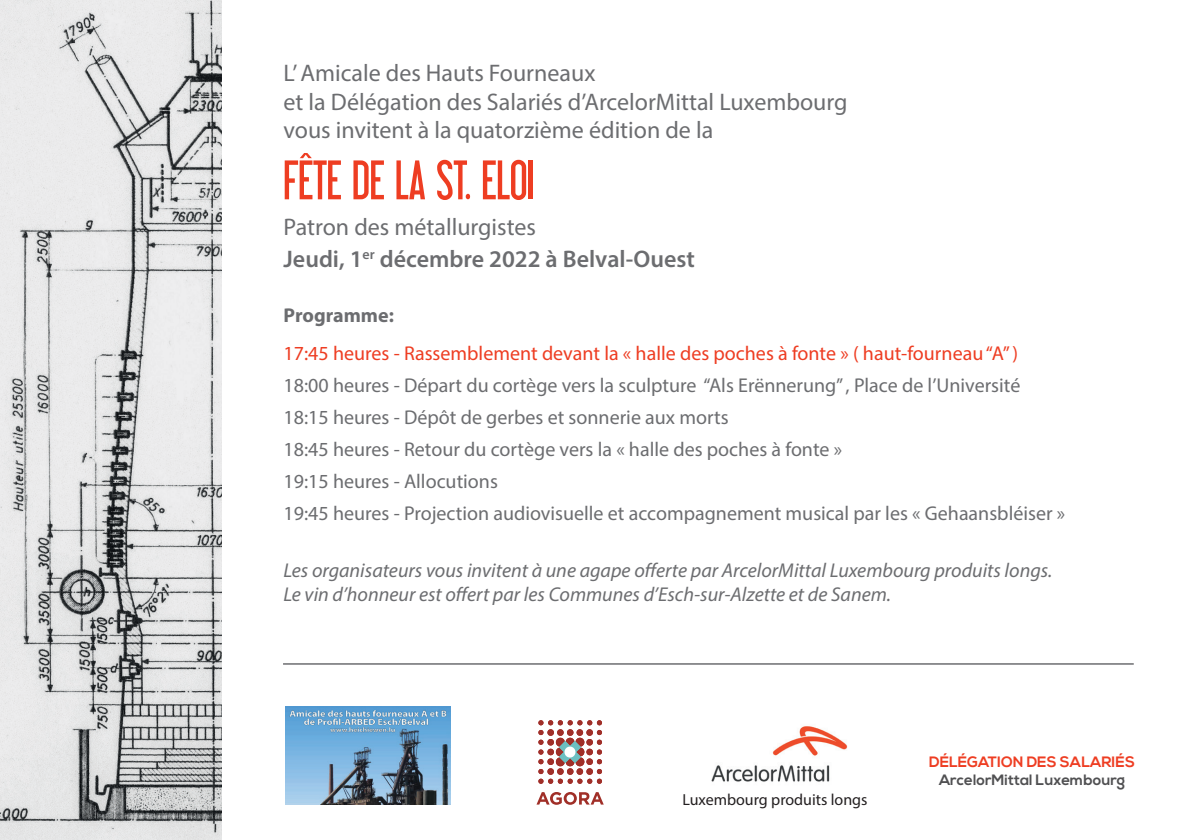
<style>
.page{position:relative;width:1191px;height:840px;background:#fff}
.page>*{position:absolute;margin:0;border:0;box-sizing:border-box;transform-origin:0 0}
.t1{font:54px "Libel Suit";letter-spacing:.005em;color:#ee3d22}
.t2{font:24px/28.8px "Myriad Pro";color:#6c6d70}
.t3{font:600 24px/32px "Myriad Pro";color:#6c6d70}
.t4{font:20px/32px "Myriad Pro";color:#6c6d70}
.t5{font:italic 20px/24px "Myriad Pro";color:#6c6d70}
.t6{font:20px "Myriad Pro";color:#ee3d22}
.t7{font:700 20px "Myriad Pro";color:#6c6d70}
.t8{font:16px "Myriad Pro";color:#231f20}
.t9{font:700 15px "Nexa";color:#505052}
.t10{font:700 15px "Nexa";color:#ee3d22}
.s1{font-weight:400}
</style>
<div class="page">
<hr style="left:283px;top:662px;width:850px;height:2px;background:#6c6d70">
<img style="left:711px;top:726px;width:137px;height:56px">
<svg style="left:538px;top:720px;width:64px;height:63px"></svg>
<div style="left:564px;top:746px;width:11px;height:11px;background:#fff;border-radius:50%"></div>
<svg style="left:536px;top:792px;width:68px;height:12px"></svg>
<img style="left:285px;top:706px;width:165px;height:97px">
<img style="left:0;top:0;width:221px;height:839px">
<p class="t2" style="left:283px;top:58px;width:565px">L’ Amicale des Hauts Fourneaux<br>et la Délégation des Salariés d’ArcelorMittal Luxembourg vous invitent à la quatorzième édition de la</p>
<h1 class="t1" style="left:283px;top:151px;width:252px">FÊTE DE LA ST. ELOI</h1>
<p class="t3" style="left:283px;top:210px;width:413px"><span class="s1">Patron des métallurgistes<br></span>Jeudi, 1<sup>er</sup> décembre 2022 à Belval-Ouest</p>
<p class="t7" style="left:283px;top:302px;width:112px">Programme:</p>
<p class="t6" style="left:283px;top:341px;width:736px">17:45 heures - Rassemblement devant la « halle des poches à fonte » ( haut-fourneau “A” )</p>
<p class="t4" style="left:283px;top:369px;width:783px">18:00 heures - Départ du cortège vers la sculpture “Als Erënnerung” , Place de l’Université 18:15 heures - Dépôt de gerbes et sonnerie aux morts<br>18:45 heures - Retour du cortège vers la « halle des poches à fonte »<br>19:15 heures - Allocutions<br>19:45 heures - Projection audiovisuelle et accompagnement musical par les « Gehaansbléiser »</p>
<p class="t5" style="left:283px;top:557px;width:770px">Les organisateurs vous invitent à une agape offerte par ArcelorMittal Luxembourg produits longs.<br>Le vin d’honneur est offert par les Communes d’Esch-sur-Alzette et de Sanem.</p>
<p class="t8" style="left:682px;top:789px;width:187px">Luxembourg produits longs</p>
<p class="t10" style="left:929px;top:752px;width:207px">Délégation des Salariés</p>
<p class="t9" style="left:939px;top:770px;width:188px">ArcelorMittal Luxembourg</p>
</div>
